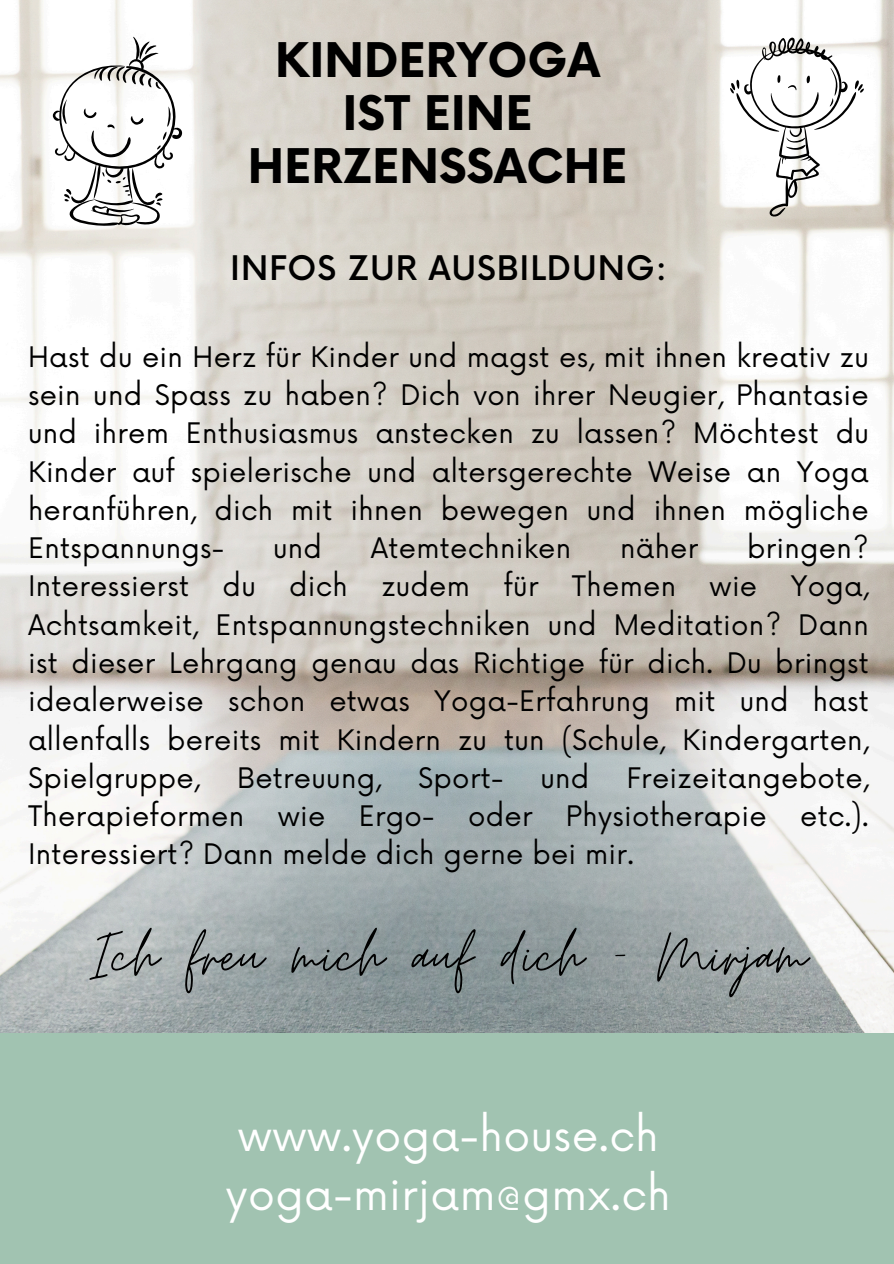
<style>
.page{position:relative;width:894px;height:1264px;background:#fff}
.page>*{position:absolute;margin:0;border:0;box-sizing:border-box;transform-origin:0 0}
.t1{font:72.6px "Moon Time";letter-spacing:.01em;color:#000}
.t2{font:700 46.5px/52.8px "Now";color:#000;text-align:center}
.t3{font:42.6px/58.5px "Now";letter-spacing:.01em;color:#fff}
.t4{font:500 33px "Now";letter-spacing:.025em;color:#000}
.t5{font:27.6px/38.2px "Now";letter-spacing:.01em;color:#000;text-align:justify}
</style>
<div class="page">
<img style="left:0;top:0;width:893px;height:1033px">
<svg style="left:53px;top:37px;width:129px;height:189px"></svg>
<svg style="left:729px;top:37px;width:134px;height:180px"></svg>
<div style="left:0;top:1033px;width:893px;height:230px;background:#a1c3b1"></div>
<h4 class="t2" style="left:248px;top:37px;width:381px">KINDERYOGA<br>IST EINE<br>HERZENSSACHE</h4>
<p class="t4" style="left:230px;top:250px;width:438px">INFOS ZUR AUSBILDUNG:</p>
<p class="t5" style="left:28px;top:339px;width:842px">Hast du ein Herz für Kinder und magst es, mit ihnen kreativ zu sein und Spass zu haben? Dich von ihrer Neugier, Phantasie und ihrem Enthusiasmus anstecken zu lassen? Möchtest du Kinder auf spielerische und altersgerechte Weise an Yoga heranführen, dich mit ihnen bewegen und ihnen mögliche Entspannungs-</p>
<p class="t5" style="left:28px;top:530px;width:842px;text-indent:719px">bringen?<br>Interessierst du dich zudem für Themen wie Yoga, Achtsamkeit, Entspannungstechniken und Meditation? Dann ist dieser Lehrgang genau das Richtige für dich. Du bringst idealerweise schon etwas Yoga-Erfahrung mit und hast allenfalls bereits mit Kindern zu tun (Schule, Kindergarten, Spielgruppe,</p>
<p class="t5" style="left:273px;top:530px;width:50px">und</p>
<p class="t5" style="left:371px;top:530px;width:202px">Atemtechniken</p>
<p class="t5" style="left:620px;top:530px;width:80px">näher</p>
<p class="t5" style="left:28px;top:760px;width:842px;text-indent:598px">Freizeitangebote, Therapieformen wie Ergo- oder Physiotherapie etc.).<br>Interessiert? Dann melde dich gerne bei mir.</p>
<p class="t5" style="left:237px;top:760px;width:146px">Betreuung,</p>
<p class="t5" style="left:418px;top:760px;width:87px">Sport-</p>
<p class="t5" style="left:540px;top:760px;width:50px">und</p>
<h2 class="t1" style="left:89px;top:911px;width:718px">Ich freu mich auf dich - Mirjam</h2>
<p class="t3" style="left:226px;top:1108px;width:446px">www.yoga-house.ch yoga-mirjam@gmx.ch</p>
</div>
